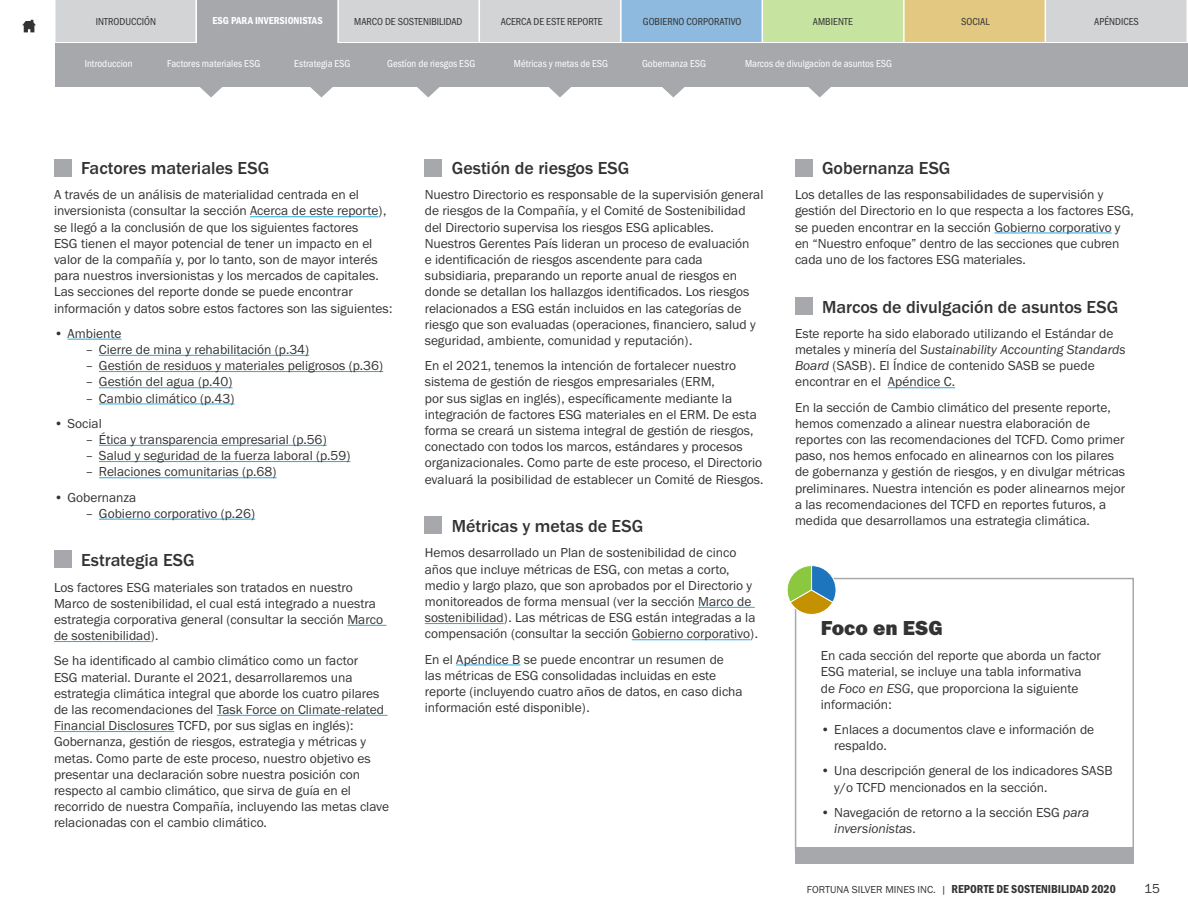
<style>
.page{position:relative;width:1188px;height:918px;background:#fff}
.page>*{position:absolute;margin:0;border:0;box-sizing:border-box;transform-origin:0 0}
.t1{font:21px "Franklin Gothic URW Hea";color:#333}
.t2{font:500 18px "Franklin Gothic URW";color:#333}
.t3{font:13.5px/16.2px "Franklin Gothic URW Boo";color:#333}
.t4{font:13.5px "Franklin Gothic URW Boo Ita";color:#333}
.t5{font:12px "Franklin Gothic URW Con Dem";color:#333}
.t6{font:10.5px "Franklin Gothic URW Cond";color:#fff}
.t7{font:10.5px "Franklin Gothic URW Cond";color:#333}
.t8{font:10.5px "Franklin Gothic URW Con Dem";color:#fff}
.s1{font-family:"Franklin Gothic URW Boo"}
.s2{font-family:"Franklin Gothic URW Boo Ita"}
.s3{font-family:"Franklin Gothic URW Boo";font-size:10.5px}
</style>
<div class="page">
<svg style="left:22px;top:20px;width:14px;height:12px"></svg>
<svg style="left:55px;top:0;width:1133px;height:49px;background:#c5ccc0"></svg>
<hr style="left:0;top:44px;width:1px;height:43px;background:#a6a8ab">
<div style="left:56px;top:44px;width:1132px;height:43px;background:#a6a8ab"></div>
<hr style="left:995px;top:233px;width:117px;height:1px;background:#27aae1">
<hr style="left:888px;top:387px;width:67px;height:1px;background:#27aae1">
<hr style="left:250px;top:216px;width:128px;height:1px;background:#27aae1">
<hr style="left:68px;top:339px;width:54px;height:1px;background:#27aae1">
<hr style="left:99px;top:355px;width:210px;height:1px;background:#27aae1">
<hr style="left:99px;top:371px;width:284px;height:1px;background:#27aae1">
<hr style="left:99px;top:387px;width:133px;height:1px;background:#27aae1">
<hr style="left:99px;top:404px;width:135px;height:1px;background:#27aae1">
<hr style="left:99px;top:445px;width:228px;height:1px;background:#27aae1">
<hr style="left:99px;top:461px;width:252px;height:1px;background:#27aae1">
<hr style="left:99px;top:477px;width:178px;height:1px;background:#27aae1">
<hr style="left:99px;top:519px;width:156px;height:1px;background:#27aae1">
<hr style="left:347px;top:625px;width:39px;height:1px;background:#27aae1">
<hr style="left:54px;top:641px;width:97px;height:1px;background:#27aae1">
<hr style="left:217px;top:715px;width:171px;height:1px;background:#27aae1">
<hr style="left:54px;top:731px;width:120px;height:1px;background:#27aae1">
<hr style="left:698px;top:607px;width:57px;height:1px;background:#27aae1">
<hr style="left:425px;top:623px;width:79px;height:1px;background:#27aae1">
<hr style="left:632px;top:639px;width:118px;height:1px;background:#27aae1">
<hr style="left:456px;top:665px;width:64px;height:1px;background:#27aae1">
<div style="left:54px;top:159px;width:18px;height:18px;background:#a6a8ab"></div>
<div style="left:54px;top:550px;width:18px;height:18px;background:#a6a8ab"></div>
<div style="left:424px;top:516px;width:18px;height:18px;background:#a6a8ab"></div>
<div style="left:795px;top:159px;width:18px;height:18px;background:#a6a8ab"></div>
<div style="left:424px;top:159px;width:18px;height:18px;background:#a6a8ab"></div>
<div style="left:795px;top:297px;width:18px;height:18px;background:#a6a8ab"></div>
<svg style="left:200px;top:87px;width:22px;height:11px"></svg>
<svg style="left:417px;top:87px;width:23px;height:11px"></svg>
<svg style="left:549px;top:87px;width:22px;height:11px"></svg>
<svg style="left:662px;top:87px;width:23px;height:11px"></svg>
<svg style="left:808px;top:87px;width:23px;height:11px"></svg>
<svg style="left:310px;top:87px;width:23px;height:11px"></svg>
<div style="left:795px;top:578px;width:339px;height:273px;border:2px solid #a6a8ab"></div>
<svg style="left:787px;top:565px;width:50px;height:53px"></svg>
<div style="left:795px;top:848px;width:339px;height:16px;background:#a6a8ab"></div>
<p class="t7" style="left:96px;top:14px;width:62px">INTRODUCCIÓN</p>
<p class="t7" style="left:354px;top:14px;width:110px">MARCO DE SOSTENIBILIDAD</p>
<p class="t7" style="left:501px;top:14px;width:104px">ACERCA DE ESTE REPORTE</p>
<p class="t7" style="left:643px;top:14px;width:100px">GOBIERNO CORPORATIVO</p>
<p class="t7" style="left:813px;top:14px;width:41px">AMBIENTE</p>
<p class="t7" style="left:961px;top:14px;width:30px">SOCIAL</p>
<p class="t7" style="left:1094px;top:14px;width:46px">APÉNDICES</p>
<p class="t8" style="left:212px;top:14px;width:112px">ESG PARA INVERSIONISTAS</p>
<p class="t6" style="left:85px;top:56px;width:49px">Introduccion</p>
<p class="t6" style="left:167px;top:56px;width:94px">Factores materiales ESG</p>
<p class="t6" style="left:294px;top:56px;width:58px">Estrategia ESG</p>
<p class="t6" style="left:387px;top:56px;width:90px">Gestíon de riesgos ESG</p>
<p class="t6" style="left:514px;top:56px;width:96px">Métricas y metas de ESG</p>
<p class="t6" style="left:642px;top:56px;width:66px">Gobernanza ESG</p>
<p class="t6" style="left:745px;top:56px;width:149px">Marcos de divulgacíon de asuntos ESG</p>
<h2 class="t2" style="left:81px;top:157px;width:190px">Factores materiales ESG</h2>
<p class="t3" style="left:54px;top:186px;width:340px">A través de un análisis de materialidad centrada en el inversionista (consultar la sección Acerca de este reporte), se llegó a la conclusión de que los siguientes factores<br>ESG tienen el mayor potencial de tener un impacto en el valor de la compañía y, por lo tanto, son de mayor interés para nuestros inversionistas y los mercados de capitales.<br>Las secciones del reporte donde se puede encontrar información y datos sobre estos factores son las siguientes:</p>
<p class="t3" style="left:54px;top:325px;width:69px">• Ambiente</p>
<p class="t3" style="left:85px;top:341px;width:225px">– Cierre de mina y rehabilitación (p.34)</p>
<p class="t3" style="left:85px;top:357px;width:299px">– Gestión de residuos y materiales peligrosos (p.36)</p>
<p class="t3" style="left:85px;top:374px;width:148px">– Gestión del agua (p.40)</p>
<p class="t3" style="left:85px;top:390px;width:150px">– Cambio climático (p.43)</p>
<p class="t3" style="left:54px;top:415px;width:49px">• Social</p>
<p class="t3" style="left:85px;top:431px;width:243px">– Ética y transparencia empresarial (p.56)</p>
<p class="t3" style="left:85px;top:447px;width:267px">– Salud y seguridad de la fuerza laboral (p.59)</p>
<p class="t3" style="left:85px;top:464px;width:193px">– Relaciones comunitarias (p.68)</p>
<p class="t3" style="left:54px;top:489px;width:84px">• Gobernanza</p>
<p class="t3" style="left:85px;top:505px;width:171px">– Gobierno corporativo (p.26)</p>
<h2 class="t2" style="left:81px;top:549px;width:115px">Estrategia ESG</h2>
<p class="t3" style="left:54px;top:579px;width:331px">Los factores ESG materiales son tratados en nuestro Marco de sostenibilidad, el cual está integrado a nuestra estrategia corporativa general (consultar la sección Marco de sostenibilidad).</p>
<p class="t3" style="left:54px;top:653px;width:337px">Se ha identificado al cambio climático como un factor<br>ESG material. Durante el 2021, desarrollaremos una estrategia climática integral que aborde los cuatro pilares de las recomendaciones del Task Force on Climate-related Financial Disclosures TCFD, por sus siglas en inglés):<br>Gobernanza, gestión de riesgos, estrategia y métricas y metas. Como parte de este proceso, nuestro objetivo es presentar una declaración sobre nuestra posición con respecto al cambio climático, que sirva de guía en el recorrido de nuestra Compañía, incluyendo las metas clave relacionadas con el cambio climático.</p>
<h2 class="t2" style="left:452px;top:157px;width:179px">Gestión de riesgos ESG</h2>
<p class="t3" style="left:425px;top:186px;width:340px">Nuestro Directorio es responsable de la supervisión general de riesgos de la Compañía, y el Comité de Sostenibilidad del Directorio supervisa los riesgos ESG aplicables.<br>Nuestros Gerentes País lideran un proceso de evaluación<br>e identificación de riesgos ascendente para cada subsidiaria, preparando un reporte anual de riesgos en donde se detallan los hallazgos identificados. Los riesgos relacionados a ESG están incluidos en las categorías de riesgo que son evaluadas (operaciones, financiero, salud y seguridad, ambiente, comunidad y reputación).</p>
<p class="t3" style="left:425px;top:357px;width:340px">En el 2021, tenemos la intención de fortalecer nuestro sistema de gestión de riesgos empresariales (ERM,<br>por sus siglas en inglés), específicamente mediante la integración de factores ESG materiales en el ERM. De esta forma se creará un sistema integral de gestión de riesgos, conectado con todos los marcos, estándares y procesos organizacionales. Como parte de este proceso, el Directorio evaluará la posibilidad de establecer un Comité de Riesgos.</p>
<h2 class="t2" style="left:452px;top:515px;width:193px">Métricas y metas de ESG</h2>
<p class="t3" style="left:425px;top:545px;width:335px">Hemos desarrollado un Plan de sostenibilidad de cinco años que incluye métricas de ESG, con metas a corto, medio y largo plazo, que son aprobados por el Directorio y monitoreados de forma mensual (ver la sección Marco de sostenibilidad). Las métricas de ESG están integradas a la compensación (consultar la sección Gobierno corporativo).</p>
<p class="t3" style="left:425px;top:651px;width:319px">En el Apéndice B se puede encontrar un resumen de las métricas de ESG consolidadas incluidas en este reporte (incluyendo cuatro años de datos, en caso dicha información esté disponible).</p>
<h2 class="t2" style="left:822px;top:157px;width:130px">Gobernanza ESG</h2>
<p class="t3" style="left:795px;top:186px;width:341px">Los detalles de las responsabilidades de supervisión y gestión del Directorio en lo que respecta a los factores ESG, se pueden encontrar en la sección Gobierno corporativo y en “Nuestro enfoque” dentro de las secciones que cubren cada uno de los factores ESG materiales.</p>
<h2 class="t2" style="left:822px;top:295px;width:298px">Marcos de divulgación de asuntos ESG</h2>
<p class="t3" style="left:795px;top:325px;width:320px">Este reporte ha sido elaborado utilizando el Estándar de</p>
<p class="t4" style="left:795px;top:341px;width:332px"><span class="s1">metales y minería del</span> Sustainability Accounting Standards</p>
<p class="t3" style="left:795px;top:357px;width:301px"><span class="s2">Board</span> (SASB). El Índice de contenido SASB se puede encontrar en el Apéndice C.</p>
<p class="t3" style="left:795px;top:399px;width:332px">En la sección de Cambio climático del presente reporte, hemos comenzado a alinear nuestra elaboración de reportes con las recomendaciones del TCFD. Como primer paso, nos hemos enfocado en alinearnos con los pilares de gobernanza y gestión de riesgos, y en divulgar métricas preliminares. Nuestra intención es poder alinearnos mejor a las recomendaciones del TCFD en reportes futuros, a medida que desarrollamos una estrategia climática.</p>
<h1 class="t1" style="left:821px;top:614px;width:123px">Foco en ESG</h1>
<p class="t3" style="left:821px;top:647px;width:282px">En cada sección del reporte que aborda un factor ESG material, se incluye una tabla informativa<br>de <span class="s2">Foco en ESG</span>, que proporciona la siguiente información:</p>
<p class="t3" style="left:834px;top:721px;width:262px;text-indent:-14px">• Enlaces a documentos clave e información de respaldo.</p>
<p class="t3" style="left:834px;top:763px;width:280px;text-indent:-14px">• Una descripción general de los indicadores SASB y/o TCFD mencionados en la sección.</p>
<p class="t3" style="left:821px;top:804px;width:270px">• Navegación de retorno a la sección ESG <span class="s2">para</span></p>
<p class="t4" style="left:834px;top:820px;width:83px">inversionistas<span class="s1">.</span></p>
<p class="t5" style="left:807px;top:881px;width:310px"><span class="s3">FORTUNA SILVER MINES INC. |</span> REPORTE DE SOSTENIBILIDAD 2020</p>
<p class="t3" style="left:1144px;top:880px;width:17px">15</p>
</div>
